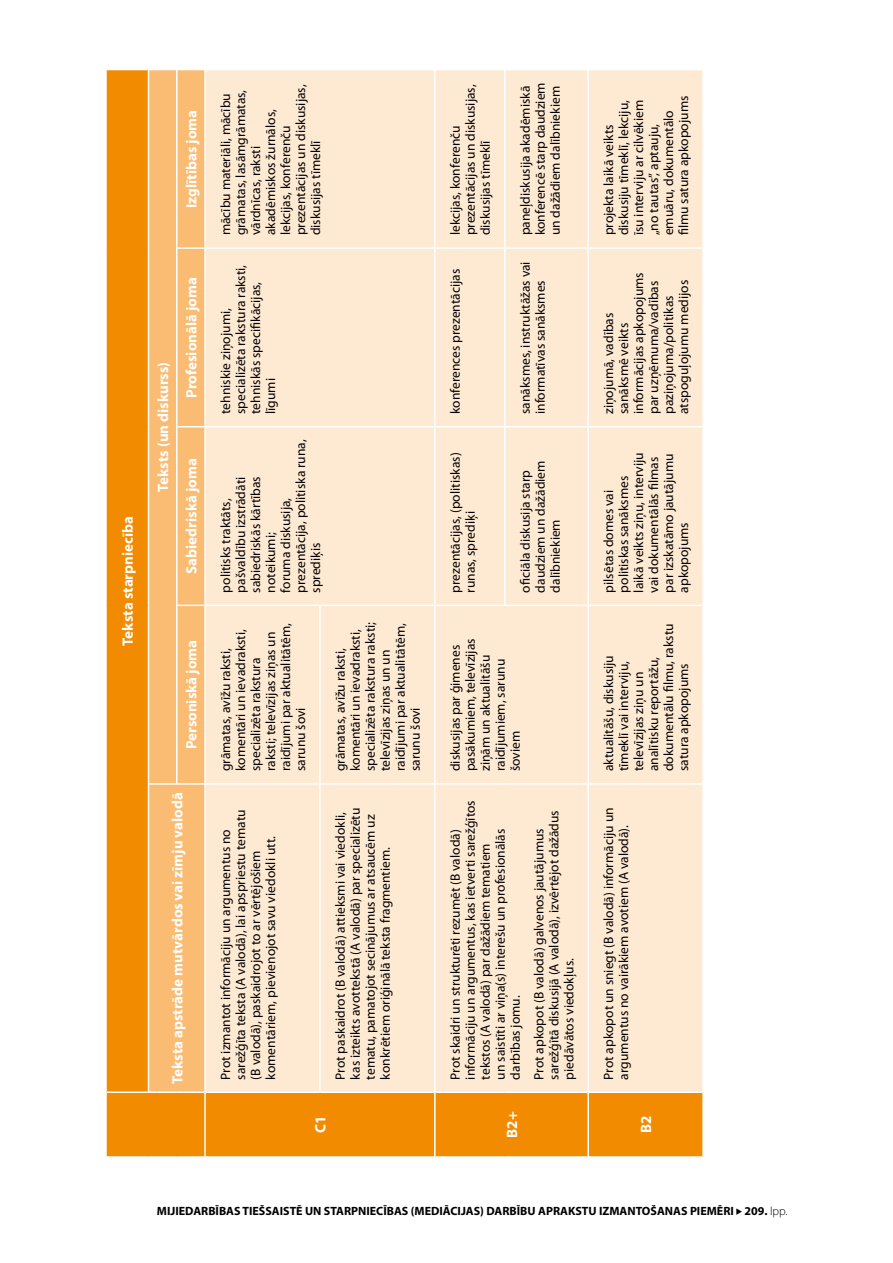
<style>
.page{position:relative;width:893px;height:1263px;background:#fff}
.page>*{position:absolute;margin:0;border:0;box-sizing:border-box;transform-origin:0 0}
.t1{font:700 15px "Myriad Pro";color:#fff}
.t2{font:13.5px/15px "Myriad Pro";color:#000}
.t3{font:700 12px "Myriad Pro";color:#000}
.s1{font-weight:300}
</style>
<div class="page">
<svg style="left:736px;top:1208px;width:6px;height:7px"></svg>
<div style="left:107px;top:70px;width:595px;height:1086px;background:#f28b00"></div>
<div style="left:149px;top:70px;width:55px;height:1021px;background:#fabc73"></div>
<div style="left:206px;top:70px;width:496px;height:1021px;background:#fee9d2"></div>
<hr style="left:204px;top:1092px;width:2px;height:66px;background:#fff">
<hr style="left:204px;top:784px;width:2px;height:308px;background:#fff">
<hr style="left:148px;top:784px;width:1px;height:309px;background:#fff">
<hr style="left:148px;top:605px;width:1px;height:179px;background:#fff">
<hr style="left:149px;top:783px;width:27px;height:2px;background:#fff">
<hr style="left:148px;top:427px;width:1px;height:178px;background:#fff">
<hr style="left:148px;top:248px;width:1px;height:179px;background:#fff">
<hr style="left:148px;top:69px;width:1px;height:179px;background:#fff">
<hr style="left:204px;top:605px;width:2px;height:179px;background:#fff">
<hr style="left:204px;top:427px;width:2px;height:178px;background:#fff">
<hr style="left:204px;top:248px;width:2px;height:179px;background:#fff">
<hr style="left:204px;top:69px;width:2px;height:179px;background:#fff">
<hr style="left:107px;top:1091px;width:41px;height:2px;background:#fff">
<hr style="left:149px;top:1091px;width:28px;height:2px;background:#fff">
<hr style="left:177px;top:1091px;width:27px;height:2px;background:#fff">
<hr style="left:176px;top:605px;width:2px;height:180px;background:#fff">
<hr style="left:178px;top:783px;width:26px;height:2px;background:#fff">
<hr style="left:589px;top:1091px;width:113px;height:2px;background:#fff">
<hr style="left:176px;top:427px;width:2px;height:178px;background:#fff">
<svg style="left:178px;top:605px;width:26px;height:1px"></svg>
<hr style="left:176px;top:248px;width:2px;height:179px;background:#fff">
<svg style="left:178px;top:426px;width:26px;height:1px"></svg>
<hr style="left:176px;top:69px;width:2px;height:179px;background:#fff">
<hr style="left:178px;top:247px;width:26px;height:2px;background:#fff">
<hr style="left:587px;top:1092px;width:2px;height:66px;background:#fff">
<hr style="left:206px;top:1091px;width:113px;height:2px;background:#fff">
<hr style="left:321px;top:1091px;width:113px;height:2px;background:#fff">
<hr style="left:434px;top:1092px;width:2px;height:66px;background:#fff">
<hr style="left:434px;top:784px;width:2px;height:308px;background:#fff">
<hr style="left:436px;top:1091px;width:69px;height:2px;background:#fff">
<hr style="left:436px;top:783px;width:69px;height:2px;background:#fff">
<hr style="left:505px;top:1091px;width:82px;height:2px;background:#fff">
<hr style="left:505px;top:783px;width:82px;height:2px;background:#fff">
<hr style="left:587px;top:784px;width:2px;height:308px;background:#fff">
<hr style="left:206px;top:783px;width:113px;height:2px;background:#fff">
<hr style="left:206px;top:605px;width:113px;height:1px;background:#fff">
<hr style="left:206px;top:426px;width:114px;height:1px;background:#fff">
<hr style="left:320px;top:426px;width:114px;height:1px;background:#fff">
<hr style="left:206px;top:247px;width:114px;height:2px;background:#fff">
<hr style="left:320px;top:247px;width:114px;height:2px;background:#fff">
<hr style="left:319px;top:784px;width:2px;height:309px;background:#fff">
<hr style="left:319px;top:605px;width:2px;height:179px;background:#fff">
<hr style="left:321px;top:783px;width:113px;height:2px;background:#fff">
<hr style="left:321px;top:605px;width:113px;height:1px;background:#fff">
<hr style="left:434px;top:605px;width:2px;height:179px;background:#fff">
<hr style="left:434px;top:427px;width:2px;height:178px;background:#fff">
<hr style="left:436px;top:605px;width:68px;height:1px;background:#fff">
<hr style="left:434px;top:248px;width:2px;height:179px;background:#fff">
<hr style="left:436px;top:426px;width:68px;height:1px;background:#fff">
<hr style="left:434px;top:69px;width:2px;height:179px;background:#fff">
<hr style="left:436px;top:247px;width:68px;height:2px;background:#fff">
<hr style="left:504px;top:427px;width:1px;height:179px;background:#fff">
<hr style="left:505px;top:605px;width:82px;height:1px;background:#fff">
<hr style="left:504px;top:248px;width:1px;height:179px;background:#fff">
<hr style="left:505px;top:426px;width:82px;height:1px;background:#fff">
<hr style="left:504px;top:69px;width:1px;height:179px;background:#fff">
<hr style="left:505px;top:247px;width:82px;height:2px;background:#fff">
<hr style="left:587px;top:605px;width:2px;height:179px;background:#fff">
<hr style="left:589px;top:783px;width:113px;height:2px;background:#fff">
<hr style="left:587px;top:427px;width:2px;height:178px;background:#fff">
<hr style="left:589px;top:605px;width:113px;height:1px;background:#fff">
<hr style="left:587px;top:248px;width:2px;height:179px;background:#fff">
<hr style="left:589px;top:426px;width:113px;height:1px;background:#fff">
<hr style="left:587px;top:69px;width:2px;height:179px;background:#fff">
<hr style="left:589px;top:247px;width:113px;height:2px;background:#fff">
<p class="t1" style="left:118px;top:645px;width:131px;rotate:-90deg">Teksta starpniecība</p>
<p class="t1" style="left:182px;top:208px;width:100px;rotate:-90deg">Izglītības joma</p>
<p class="t1" style="left:153px;top:492px;width:131px;rotate:-90deg">Teksts (un diskurss)</p>
<p class="t1" style="left:182px;top:398px;width:122px;rotate:-90deg">Profesionālā joma</p>
<p class="t1" style="left:182px;top:574px;width:117px;rotate:-90deg">Sabiedriskā joma</p>
<p class="t1" style="left:182px;top:749px;width:111px;rotate:-90deg">Personiskā joma</p>
<p class="t1" style="left:168px;top:1084px;width:293px;rotate:-90deg">Teksta apstrāde mutvārdos vai zīmju valodā</p>
<p class="t2" style="left:218px;top:235px;width:152px;rotate:-90deg">mācību materiāli, mācību grāmatas, lasāmgrāmatas, vārdnīcas, raksti akadēmiskos žurnālos, lekcijas, konferenču prezentācijas un diskusijas, diskusijas tīmeklī</p>
<p class="t2" style="left:218px;top:414px;width:151px;rotate:-90deg">tehniskie ziņojumi, specializēta rakstura raksti, tehniskās specifikācijas, līgumi</p>
<p class="t2" style="left:218px;top:593px;width:155px;rotate:-90deg">politisks traktāts, pašvaldību izstrādāti sabiedriskās kārtības noteikumi;<br>foruma diskusija, prezentācija, politiska runa, sprediķis</p>
<p class="t2" style="left:218px;top:771px;width:149px;rotate:-90deg">grāmatas, avīžu raksti, komentāri un ievadraksti, specializēta rakstura raksti; televīzijas ziņas un raidījumi par aktualitātēm, sarunu šovi</p>
<p class="t2" style="left:333px;top:771px;width:151px;rotate:-90deg">grāmatas, avīžu raksti, komentāri un ievadraksti, specializēta rakstura raksti; televīzijas ziņas un un raidījumi par aktualitātēm, sarunu šovi</p>
<p class="t2" style="left:218px;top:1079px;width:271px;rotate:-90deg">Prot izmantot informāciju un argumentus no sarežģīta teksta (A valodā), lai apspriestu tematu (B valodā), paskaidrojot to ar vērtējošiem komentāriem, pievienojot savu viedokli utt.</p>
<p class="t2" style="left:333px;top:1079px;width:273px;rotate:-90deg">Prot paskaidrot (B valodā) attieksmi vai viedokli, kas izteikts avottekstā (A valodā) par specializētu tematu, pamatojot secinājumus ar atsaucēm uz konkrētiem oriģinālā teksta fragmentiem.</p>
<p class="t1" style="left:311px;top:1133px;width:19px;rotate:-90deg">C1</p>
<p class="t2" style="left:448px;top:235px;width:152px;rotate:-90deg">lekcijas, konferenču prezentācijas un diskusijas, diskusijas tīmeklī</p>
<p class="t2" style="left:448px;top:414px;width:147px;rotate:-90deg">konferences prezentācijas</p>
<p class="t2" style="left:448px;top:593px;width:141px;rotate:-90deg">prezentācijas, (politiskas) runas, sprediķi</p>
<p class="t2" style="left:517px;top:235px;width:155px;rotate:-90deg">paneļdiskusija akadēmiskā konferencē starp daudziem un dažādiem dalībniekiem</p>
<p class="t2" style="left:517px;top:414px;width:154px;rotate:-90deg">sanāksmes, instruktāžas vai informatīvas sanāksmes</p>
<p class="t2" style="left:517px;top:593px;width:133px;rotate:-90deg">oficiāla diskusija starp daudziem un dažādiem dalībniekiem</p>
<p class="t2" style="left:448px;top:771px;width:134px;rotate:-90deg">diskusijas par ģimenes pasākumiem, televīzijas ziņām un aktualitāšu raidījumiem, sarunu šoviem</p>
<p class="t2" style="left:448px;top:1079px;width:281px;rotate:-90deg">Prot skaidri un strukturēti rezumēt (B valodā) informāciju un argumentus, kas ietverti sarežģītos tekstos (A valodā) par dažādiem tematiem<br>un saistīti ar viņa(s) interešu un profesionālās darbības jomu.</p>
<p class="t2" style="left:531px;top:1079px;width:271px;rotate:-90deg">Prot apkopot (B valodā) galvenos jautājumus sarežģītā diskusijā (A valodā), izvērtējot dažādus piedāvātos viedokļus.</p>
<p class="t1" style="left:502px;top:1138px;width:28px;rotate:-90deg">B2+</p>
<p class="t2" style="left:601px;top:235px;width:141px;rotate:-90deg">projekta laikā veikts diskusiju tīmeklī, lekciju, īsu interviju ar cilvēkiem „no tautas”, aptauju, emuāru, dokumentālo filmu satura apkopojums</p>
<p class="t2" style="left:601px;top:414px;width:143px;rotate:-90deg">ziņojumā, vadības sanāksmē veikts informācijas apkopojums par uzņēmuma/vadības paziņojuma/politikas atspoguļojumu medijos</p>
<p class="t2" style="left:601px;top:593px;width:142px;rotate:-90deg">pilsētas domes vai politiskas sanāksmes laikā veikts ziņu, interviju vai dokumentālās filmas par izskatāmo jautājumu apkopojums</p>
<p class="t2" style="left:601px;top:771px;width:149px;rotate:-90deg">aktualitāšu, diskusiju tīmeklī vai interviju, televīzijas ziņu un analītisku reportāžu, dokumentālu filmu, rakstu satura apkopojums</p>
<p class="t2" style="left:601px;top:1079px;width:273px;rotate:-90deg">Prot apkopot un sniegt (B valodā) informāciju un argumentus no vairākiem avotiem (A valodā).</p>
<p class="t1" style="left:636px;top:1133px;width:19px;rotate:-90deg">B2</p>
<p class="t3" style="left:157px;top:1203px;width:632px">MIJIEDARBĪBAS TIEŠSAISTĒ UN STARPNIECĪBAS (MEDIĀCIJAS) DARBĪBU APRAKSTU IZMANTOŠANAS PIEMĒRI 209. <span class="s1">lpp.</span></p>
</div>
